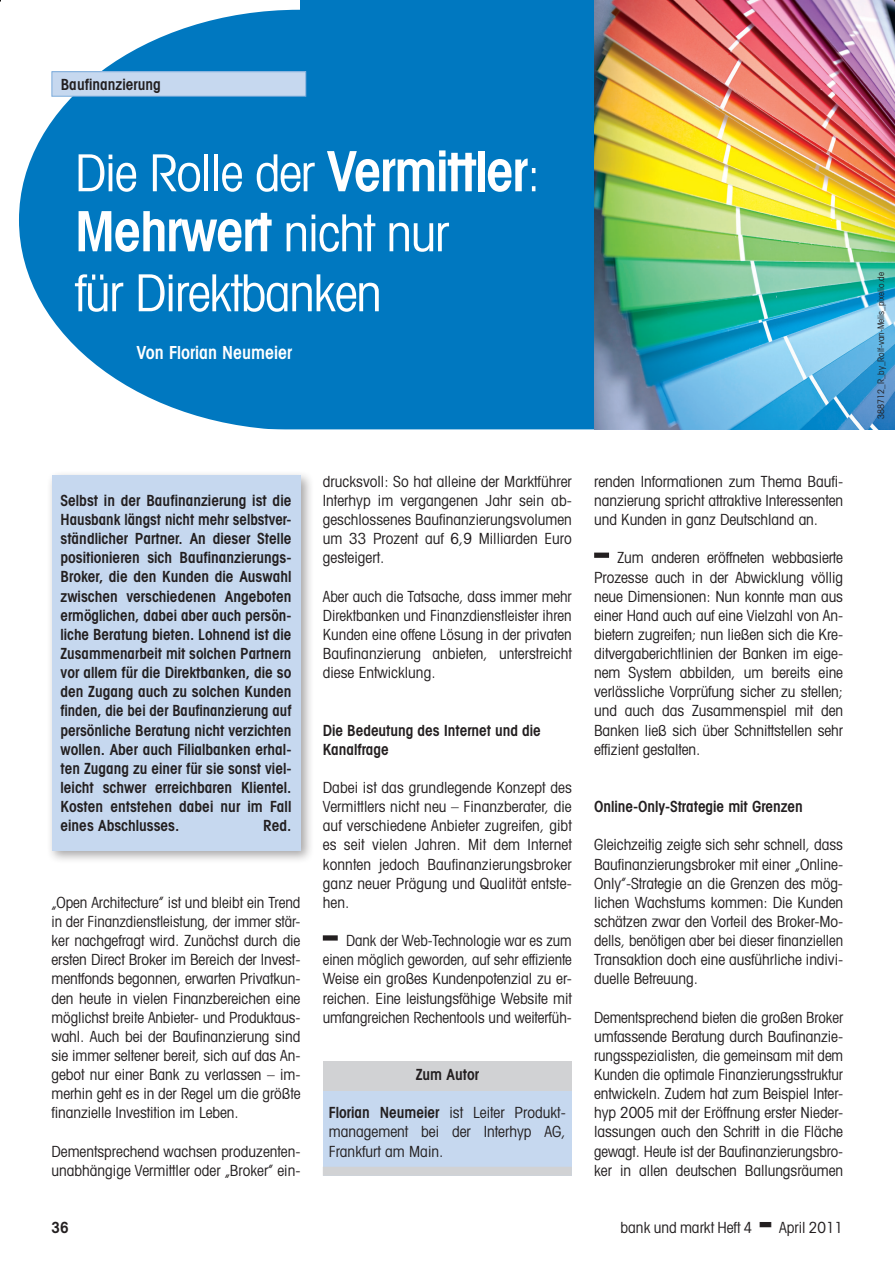
<style>
.page{position:relative;width:895px;height:1273px;background:#fff}
.page>*{position:absolute;margin:0;border:0;box-sizing:border-box;transform-origin:0 0}
.t1{font:600 condensed 55.5px "Avant Garde";letter-spacing:-.025em;color:#fff}
.t2{font:condensed 51px "Avant Garde";letter-spacing:-.025em;color:#fff}
.t3{font:600 condensed 18px "Avant Garde";color:#fff}
.t4{font:condensed 15.3px/19.2px "Avant Garde";letter-spacing:-.005em;color:#231f20;text-align:justify}
.t5{font:600 condensed 15.3px/19.2px "Avant Garde";color:#231f20;text-align:justify}
.t6{font:condensed 15.3px/19.2px "Avant Garde";letter-spacing:-.005em;color:#231f20;text-align:justify;scale:.96 1}
.t7{font:condensed 9px "Avant Garde";color:#231f20}
.s1{font-weight:600;font-size:55.5px}
.s2{font-weight:400;font-size:51px}
.s3{font-weight:600}
</style>
<div class="page">
<svg style="left:19px;top:10px;width:575px;height:419px;background:#1985c6"></svg>
<div style="left:299px;top:0;width:308px;height:10px;background:#0078c0"></div>
<div style="left:52px;top:72px;width:253px;height:24px;background:#c6d8ef"></div>
<div style="left:51px;top:71px;width:255px;height:26px;border:1px solid #7aabdb"></div>
<div style="left:46px;top:470px;width:268px;height:394px;background:#231f20;opacity:.4"></div>
<div style="left:51px;top:475px;width:249px;height:375px;background:#c6d8ef"></div>
<div style="left:323px;top:935px;width:14px;height:5px;background:#231f20"></div>
<div style="left:594px;top:552px;width:14px;height:6px;background:#231f20"></div>
<img style="left:594px;top:0;width:299px;height:429px">
<div style="left:323px;top:1087px;width:248px;height:89px;background:#c6d8ef"></div>
<div style="left:323px;top:1061px;width:248px;height:29px;background:#d1d2d4"></div>
<div style="left:323px;top:1167px;width:248px;height:9px;background:#d1d2d4"></div>
<p class="t5" style="left:61px;top:75px;width:101px">Baufinanzierung</p>
<h2 class="t2" style="left:75px;top:141px;width:467px">Die Rolle der <span class="s1">Vermittler</span>:</h2>
<h1 class="t1" style="left:75px;top:197px;width:375px">Mehrwert <span class="s2">nicht nur</span></h1>
<h2 class="t2" style="left:75px;top:261px;width:308px">für Direktbanken</h2>
<p class="t7" style="left:875px;top:419px;width:148px;rotate:-90deg">388712_R_by_Rolf-van-Melis_pixelio.de</p>
<p class="t3" style="left:136px;top:342px;width:157px">Von Florian Neumeier</p>
<p class="t5" style="left:60px;top:491px;width:232px">Selbst in der Baufinanzierung ist die Hausbank längst nicht mehr selbstver&shy;ständlicher Partner. An dieser Stelle positionieren sich Baufinanzierungs-Broker, die den Kunden die Auswahl zwischen verschiedenen Angeboten ermöglichen, dabei aber auch persön&shy;liche Beratung bieten. Lohnend ist die Zusammenarbeit mit solchen Partnern vor allem für die Direktbanken, die so den Zugang auch zu solchen Kunden finden, die bei der Baufinanzierung auf persönliche Beratung nicht verzichten wollen. Aber auch Filialbanken erhal&shy;ten Zugang zu einer für sie sonst viel&shy;leicht schwer erreichbaren Klientel.<br>Kosten entstehen dabei nur im Fall eines Abschlusses.</p>
<p class="t5" style="left:263px;top:816px;width:30px">Red.</p>
<p class="t4" style="left:51px;top:892px;width:250px">„Open Architecture” ist und bleibt ein Trend in der Finanzdienstleistung, der immer stär&shy;ker nachgefragt wird. Zunächst durch die ersten Direct Broker im Bereich der Invest&shy;mentfonds begonnen, erwarten Privatkun&shy;den heute in vielen Finanzbereichen eine möglichst breite Anbieter- und Produktaus&shy;wahl. Auch bei der Baufinanzierung sind sie immer seltener bereit, sich auf das An&shy;gebot nur einer Bank zu verlassen – im&shy;merhin geht es in der Regel um die größte finanzielle Investition im Leben.</p>
<p class="t4" style="left:51px;top:1141px;width:250px">Dementsprechend wachsen produzenten&shy;unabhängige Vermittler oder „Broker” ein-</p>
<p class="t4" style="left:323px;top:471px;width:250px">drucksvoll: So hat alleine der Marktführer Interhyp im vergangenen Jahr sein ab&shy;geschlossenes Baufinanzierungsvolumen um 33 Prozent auf 6,9 Milliarden Euro gesteigert.</p>
<p class="t4" style="left:323px;top:586px;width:250px">Aber auch die Tatsache, dass immer mehr Direktbanken und Finanzdienstleister ihren Kunden eine offene Lösung in der privaten Baufinanzierung anbieten, unterstreicht diese Entwicklung.</p>
<p class="t5" style="left:323px;top:720px;width:219px">Die Bedeutung des Internet und die<br>Kanalfrage</p>
<p class="t4" style="left:323px;top:777px;width:250px">Dabei ist das grundlegende Konzept des Vermittlers nicht neu – Finanzberater, die auf verschiedene Anbieter zugreifen, gibt es seit vielen Jahren. Mit dem Internet konnten jedoch Baufinanzierungsbroker ganz neuer Prägung und Qualität entste&shy;hen.</p>
<p class="t6" style="left:323px;top:931px;width:261px;text-indent:23px">Dank der Web-Technologie war es zum einen möglich geworden, auf sehr effiziente Weise ein großes Kundenpotenzial zu er&shy;reichen. Eine leistungsfähige Website mit umfangreichen Rechentools und weiterfüh-</p>
<p class="t5" style="left:415px;top:1065px;width:65px">Zum Autor</p>
<p class="t4" style="left:329px;top:1103px;width:238px"><span class="s3">Florian Neumeier</span> ist Leiter Produkt&shy;management bei der Interhyp AG, Frankfurt am Main.</p>
<p class="t4" style="left:594px;top:471px;width:250px">renden Informationen zum Thema Baufi&shy;nanzierung spricht attraktive Interessenten und Kunden in ganz Deutschland an.</p>
<p class="t4" style="left:594px;top:548px;width:250px;text-indent:23px">Zum anderen eröffneten webbasierte Prozesse auch in der Abwicklung völlig neue Dimensionen: Nun konnte man aus einer Hand auch auf eine Vielzahl von An&shy;bietern zugreifen; nun ließen sich die Kre&shy;ditvergaberichtlinien der Banken im eige&shy;nem System abbilden, um bereits eine verlässliche Vorprüfung sicher zu stellen; und auch das Zusammenspiel mit den Banken ließ sich über Schnittstellen sehr effizient gestalten.</p>
<p class="t5" style="left:594px;top:797px;width:210px">Online-Only-Strategie mit Grenzen</p>
<p class="t4" style="left:594px;top:835px;width:250px">Gleichzeitig zeigte sich sehr schnell, dass Baufinanzierungsbroker mit einer „Online-Only”-Strategie an die Grenzen des mög&shy;lichen Wachstums kommen: Die Kunden schätzen zwar den Vorteil des Broker-Mo&shy;dells, benötigen aber bei dieser finanziellen Transaktion doch eine ausführliche indivi&shy;duelle Betreuung.</p>
<p class="t4" style="left:594px;top:1007px;width:250px">Dementsprechend bieten die großen Broker umfassende Beratung durch Baufinanzie&shy;rungsspezialisten, die gemeinsam mit dem Kunden die optimale Finanzierungsstruktur entwickeln. Zudem hat zum Beispiel Inter&shy;hyp 2005 mit der Eröffnung erster Nieder&shy;lassungen auch den Schritt in die Fläche gewagt. Heute ist der Baufinanzierungsbro&shy;ker in allen deutschen Ballungsräumen</p>
<p class="t5" style="left:51px;top:1218px;width:19px">36</p>
<p class="t4" style="left:620px;top:1218px;width:133px">bank und markt Heft 4</p>
<p class="t4" style="left:778px;top:1218px;width:65px">April 2011</p>
</div>
